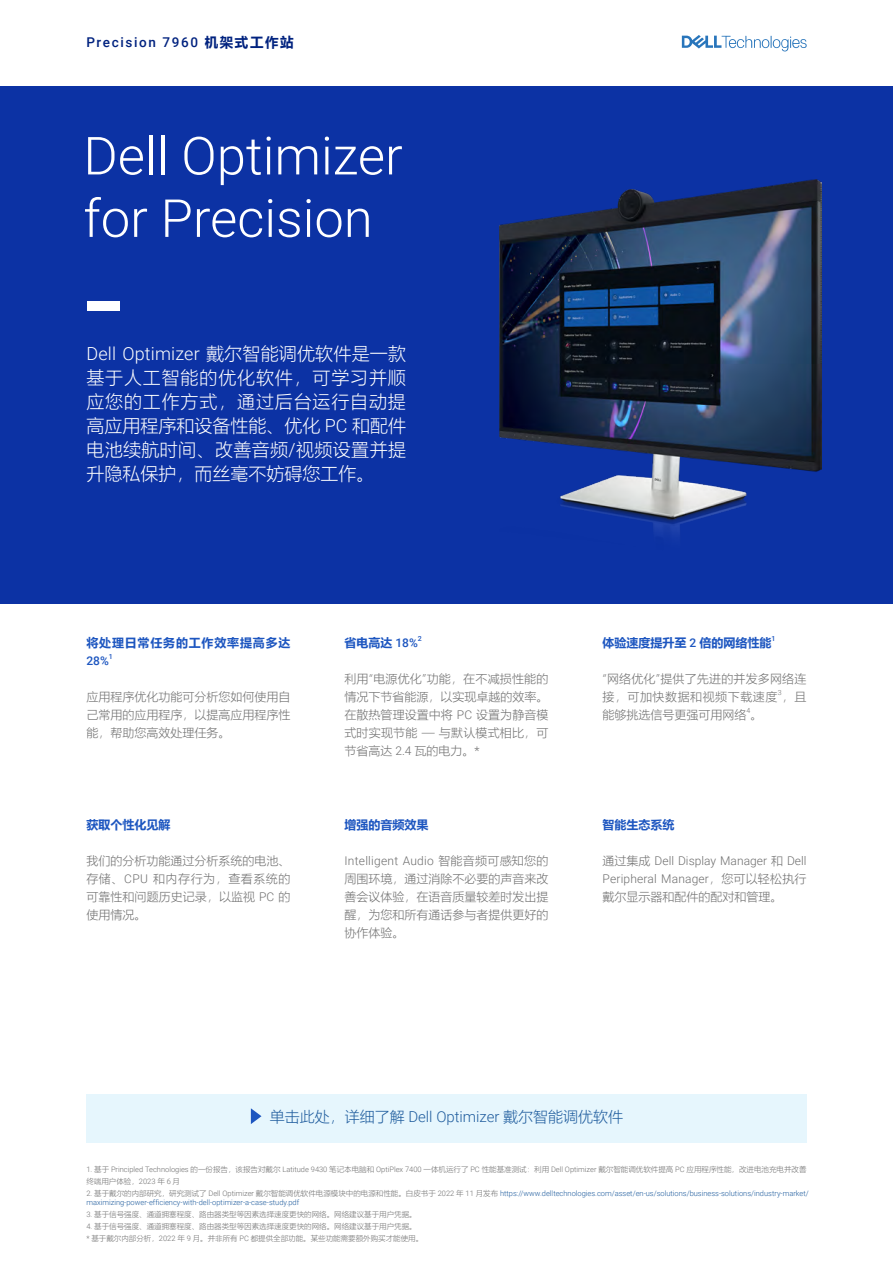
<style>
.page{position:relative;width:893px;height:1263px;background:#fff}
.page>*{position:absolute;margin:0;border:0;box-sizing:border-box;transform-origin:0 0}
.t1{font:300 52.5px/62.4px "Roboto";color:#fff}
.t2{font:300 18px/24px "Microsoft Ya Hei";color:#fff;text-align:justify}
.t3{font:300 15px "Microsoft Ya Hei";color:#205d9e}
.t4{font:500 13.5px "Roboto";letter-spacing:.12em;color:#00227f}
.t5{font:300 12px/18px "Microsoft Ya Hei";color:#6e6e6e;text-align:justify}
.t6{font:300 12px/18px "Roboto";letter-spacing:.005em;color:#6e6e6e;text-align:justify}
.t7{font:700 12px "Microsoft Ya Hei";color:#1d56c0}
.t8{font:700 12px/18px "Microsoft Ya Hei";letter-spacing:.065em;color:#1d56c0}
.t9{font:300 7.5px/9px "Roboto";color:#205d9e}
.t10{font:300 7.5px/12px "Roboto";color:#6e6e6e}
.t11{font:300 7.5px "Microsoft Ya Hei";color:#6e6e6e}
.t12{font:500 7.05px "Roboto";color:#1d56c0}
.t13{font:300 7.05px "Roboto";color:#6e6e6e}
.s1{font-family:"Microsoft Ya Hei";font-weight:700}
.s2{font-family:"Roboto"}
.s3{font-family:"Roboto";font-weight:500}
.s4{font-family:"Microsoft Ya Hei"}
.s5{color:#6e6e6e}
.s6{font-family:"Microsoft Ya Hei";color:#6e6e6e}
</style>
<div class="page">
<div style="left:0;top:86px;width:893px;height:517px;background:#0c32a4"></div>
<img style="left:499px;top:180px;width:322px;height:355px">
<div style="left:87px;top:301px;width:33px;height:9px;background:#fff"></div>
<div style="left:86px;top:1094px;width:721px;height:49px;background:#e6f6fd"></div>
<svg style="left:251px;top:1108px;width:10px;height:16px"></svg>
<svg style="left:682px;top:35px;width:125px;height:16px"></svg>
<p class="t4" style="left:86px;top:33px;width:209px">Precision 7960 <span class="s1">机架式工作站</span></p>
<p class="t1" style="left:83px;top:123px;width:321px">Dell Optimizer for Precision</p>
<p class="t2" style="left:86px;top:341px;width:321px"><span class="s2">Dell Optimizer</span> 戴尔智能调优软件是一款基于人工智能的优化软件，可学习并顺应您的工作方式，通过后台运行自动提高应用程序和设备性能、优化 <span class="s2">PC</span> 和配件电池续航时间、改善音频<span class="s2">/</span>视频设置并提升隐私保护，而丝毫不妨碍您工作。</p>
<p class="t8" style="left:86px;top:633px;width:206px">将处理日常任务的工作效率提高多达<br><span class="s3">28%</span></p>
<p class="t12" style="left:109px;top:652px;width:5px">1</p>
<p class="t5" style="left:86px;top:687px;width:206px">应用程序优化功能可分析您如何使用自己常用的应用程序，以提高应用程序性能，帮助您高效处理任务。</p>
<p class="t7" style="left:86px;top:816px;width:85px">获取个性化见解</p>
<p class="t5" style="left:86px;top:851px;width:206px">我们的分析功能通过分析系统的电池、存储、<span class="s2">CPU</span> 和内存行为，查看系统的可靠性和问题历史记录，以监视 <span class="s2">PC</span> 的使用情况。</p>
<p class="t7" style="left:344px;top:634px;width:75px">省电高达 <span class="s3">18%</span></p>
<p class="t12" style="left:418px;top:634px;width:5px">2</p>
<p class="t5" style="left:344px;top:669px;width:206px">利用“电源优化”功能，在不减损性能的情况下节省能源，以实现卓越的效率。在散热管理设置中将 <span class="s2">PC</span> 设置为静音模式时实现节能 — 与默认模式相比，可节省高达 <span class="s2">2.4</span> 瓦的电力。<span class="s2">*</span></p>
<p class="t7" style="left:344px;top:816px;width:85px">增强的音频效果</p>
<p class="t5" style="left:344px;top:851px;width:205px"><span class="s2">Intelligent Audio</span> 智能音频可感知您的周围环境，通过消除不必要的声音来改善会议体验，在语音质量较差时发出提醒，为您和所有通话参与者提供更好的协作体验。</p>
<p class="t7" style="left:602px;top:634px;width:170px">体验速度提升至 <span class="s3">2</span> 倍的网络性能</p>
<p class="t12" style="left:771px;top:634px;width:5px">1</p>
<p class="t5" style="left:602px;top:669px;width:206px">“网络优化”提供了先进的并发多网络连接，可加快数据和视频下载速度，且</p>
<p class="t13" style="left:778px;top:688px;width:5px">3</p>
<p class="t13" style="left:746px;top:706px;width:5px">4</p>
<p class="t5" style="left:602px;top:705px;width:161px">能够挑选信号更强可用网络。</p>
<p class="t7" style="left:602px;top:816px;width:73px">智能生态系统</p>
<p class="t6" style="left:602px;top:851px;width:206px"><span class="s4">通过集成</span> Dell Display Manager <span class="s4">和</span> Dell Peripheral Manager<span class="s4">，您可以轻松执行戴尔显示器和配件的配对和管理。</span></p>
<p class="t3" style="left:270px;top:1106px;width:355px">单击此处，详细了解 <span class="s2">Dell Optimizer</span> 戴尔智能调优软件</p>
<p class="t10" style="left:86px;top:1163px;width:722px">1. <span class="s4">基于</span> Principled Technologies <span class="s4">的一份报告，该报告对戴尔</span> Latitude 9430 <span class="s4">笔记本电脑和</span> OptiPlex 7400 <span class="s4">一体机运行了</span> PC <span class="s4">性能基准测试：利用</span> Dell Optimizer <span class="s4">戴尔智能调优软件提高</span> PC <span class="s4">应用程序性能，改进电池充电并改善终端用户体验，</span>2023 <span class="s4">年</span> 6 <span class="s4">月</span></p>
<p class="t9" style="left:86px;top:1188px;width:724px"><span class="s5">2.</span> <span class="s6">基于戴尔的内部研究，研究测试了</span> <span class="s5">Dell Optimizer</span> <span class="s6">戴尔智能调优软件电源模块中的电源和性能。白皮书于</span> <span class="s5">2022</span> <span class="s6">年</span> <span class="s5">11</span> <span class="s6">月发布</span> https://www.delltechnologies.com/asset/en-us/solutions/business-solutions/industry-market/ maximizing-power-efficiency-with-dell-optimizer-a-case-study.pdf</p>
<p class="t11" style="left:86px;top:1209px;width:332px"><span class="s2">3.</span> 基于信号强度、通道拥塞程度、路由器类型等因素选择速度更快的网络。网络建议基于用户凭据。</p>
<p class="t11" style="left:86px;top:1221px;width:332px"><span class="s2">4.</span> 基于信号强度、通道拥塞程度、路由器类型等因素选择速度更快的网络。网络建议基于用户凭据。</p>
<p class="t11" style="left:86px;top:1233px;width:338px"><span class="s2">*</span> 基于戴尔内部分析，<span class="s2">2022</span> 年 <span class="s2">9</span> 月。并非所有 <span class="s2">PC</span> 都提供全部功能。某些功能需要额外购买才能使用。</p>
</div>
